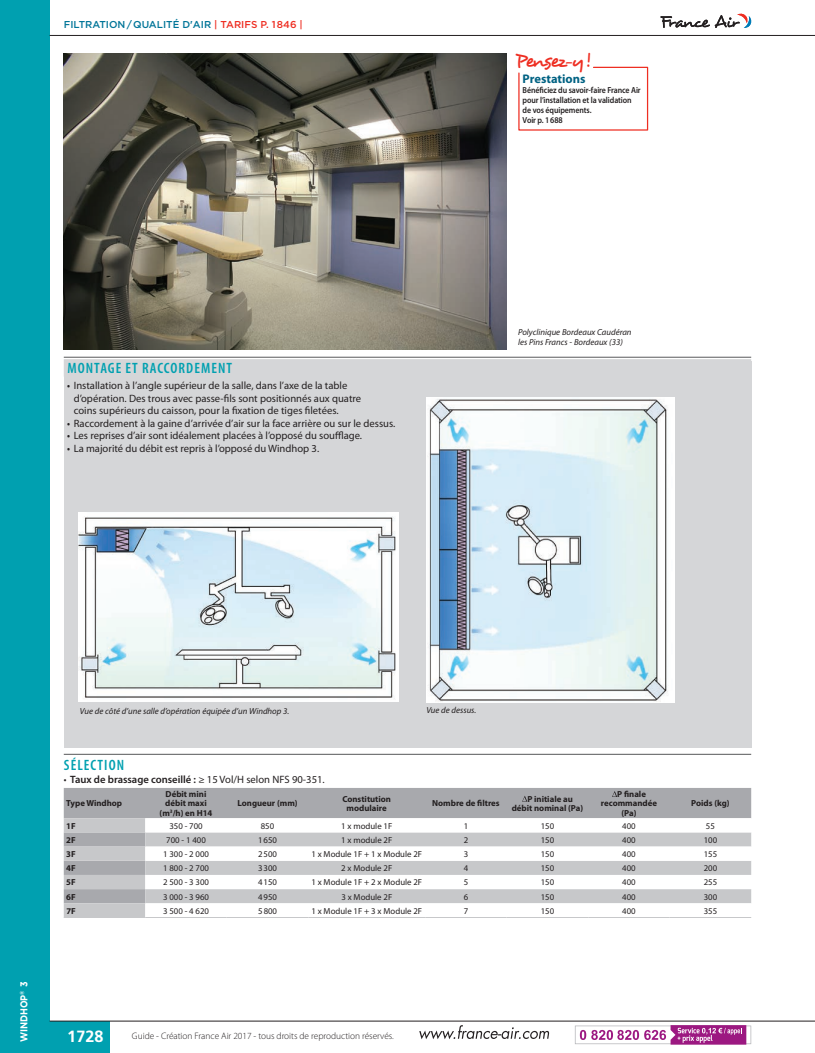
<style>
.page{position:relative;width:815px;height:1053px;background:#fff}
.page>*{position:absolute;margin:0;border:0;box-sizing:border-box;transform-origin:0 0}
.t1{font:20px "Desyrel";letter-spacing:-.08em;color:#ee2e22}
.t2{font:700 16.25px "Frutiger";color:#fff}
.t3{font:600 condensed 15px "Myriad Pro";letter-spacing:.07em;color:#00a0b0}
.t4{font:700 12.5px "Myriad Pro";color:#006283}
.t5{font:10.62px/12.5px "Myriad Pro";color:#231f20}
.t6{font:10.62px "Myriad Pro";color:#231f20;scale:.9 1}
.t7{font:500 10px "Gotham";color:#007598}
.t8{font:700 10px "Gotham";color:#fff;scale:.9 1}
.t9{font:300 9.38px "Myriad Pro";letter-spacing:-.005em;color:#231f20}
.t10{font:8.75px "Myriad Pro";color:#231f20}
.t11{font:700 8.75px/9.4px "Myriad Pro";color:#231f20;text-align:center}
.t12{font:italic 8.75px/10px "Myriad Pro";color:#231f20}
.t13{font:600 8.75px/10px "Myriad Pro";letter-spacing:-.01em;color:#231f20;scale:.9 1}
.t14{font:700 5.75px "Gotham";color:#fff;scale:.9 1}
.s1{color:#ee2e22}
.s2{font-weight:600}
.s3{font-size:10px}
</style>
<div class="page">
<div style="left:0;top:0;width:50px;height:1052px;background:#00a0b0"></div>
<div style="left:0;top:1020px;width:110px;height:32px;background:#00a0b0"></div>
<hr style="left:50px;top:35px;width:765px;height:1px;background:#231f20">
<hr style="left:50px;top:1020px;width:765px;height:1px;background:#231f20">
<svg style="left:419px;top:1025px;width:130px;height:14px"></svg>
<svg style="left:575px;top:1025px;width:176px;height:19px"></svg>
<svg style="left:660px;top:13px;width:92px;height:15px"></svg>
<div style="left:64px;top:361px;width:687px;height:387px;background:#d5d6d8"></div>
<hr style="left:64px;top:357px;width:687px;height:1px;background:#57595a">
<div style="left:64px;top:359px;width:687px;height:17px;background:#d5d6d8"></div>
<hr style="left:64px;top:754px;width:687px;height:1px;background:#57595a">
<div style="left:64px;top:788px;width:687px;height:30px;background:#a8a9ad"></div>
<svg style="left:64px;top:818px;width:81px;height:99px;background:#babbbe"></svg>
<svg style="left:145px;top:818px;width:606px;height:86px"></svg>
<hr style="left:64px;top:917px;width:81px;height:1px;background:#c7c8ca">
<hr style="left:145px;top:917px;width:82px;height:1px;background:#c7c8ca">
<hr style="left:227px;top:917px;width:81px;height:1px;background:#c7c8ca">
<hr style="left:308px;top:917px;width:117px;height:1px;background:#c7c8ca">
<hr style="left:425px;top:917px;width:82px;height:1px;background:#c7c8ca">
<hr style="left:507px;top:917px;width:81px;height:1px;background:#c7c8ca">
<hr style="left:588px;top:917px;width:82px;height:1px;background:#c7c8ca">
<hr style="left:670px;top:917px;width:81px;height:1px;background:#c7c8ca">
<svg style="left:522px;top:795px;width:5px;height:6px"></svg>
<svg style="left:612px;top:790px;width:5px;height:7px"></svg>
<img style="left:78px;top:512px;width:320px;height:189px">
<img style="left:427px;top:398px;width:247px;height:304px">
<img style="left:64px;top:53px;width:442px;height:296px">
<svg style="left:518px;top:66px;width:131px;height:65px"></svg>
<p class="t7" style="left:64px;top:19px;width:241px">FILTRATION/QUALITÉ D'AIR <span class="s1">| TARIFS P. 1846 |</span></p>
<h3 class="t3" style="left:67px;top:360px;width:166px">MONTAGE ET RACCORDEMENT</h3>
<p class="t5" style="left:74px;top:379px;width:289px;text-indent:-6px"><span class="s2">•</span> Installation à l’angle supérieur de la salle, dans l’axe de la table d’opération. Des trous avec passe-fils sont positionnés aux quatre coins supérieurs du caisson, pour la fixation de tiges filetées.</p>
<p class="t5" style="left:67px;top:417px;width:330px"><span class="s2">•</span> Raccordement à la gaine d’arrivée d’air sur la face arrière ou sur le dessus.</p>
<p class="t5" style="left:67px;top:429px;width:296px"><span class="s2">•</span> Les reprises d’air sont idéalement placées à l’opposé du soufflage.</p>
<p class="t5" style="left:67px;top:442px;width:253px"><span class="s2">•</span> La majorité du débit est repris à l’opposé du Windhop 3.</p>
<h1 class="t1" style="left:516px;top:48px;width:76px">Pensez-y!</h1>
<p class="t4" style="left:523px;top:72px;width:64px">Prestations</p>
<p class="t13" style="left:523px;top:85px;width:133px">Bénéficiez du savoir-faire France Air pour l’installation et la validation de vos équipements.<br>Voir p. 1688</p>
<p class="t12" style="left:518px;top:327px;width:115px">Polyclinique Bordeaux Caudéran les Pins Francs - Bordeaux (33)</p>
<p class="t14" style="left:19px;top:994px;width:16px;rotate:-90deg">® <span class="s3">3</span></p>
<p class="t8" style="left:18px;top:1042px;width:55px;rotate:-90deg">WINDHOP</p>
<p class="t12" style="left:80px;top:706px;width:211px">Vue de côté d’une salle d’opération équipée d’un Windhop 3.</p>
<p class="t12" style="left:426px;top:705px;width:51px">Vue de dessus.</p>
<h3 class="t3" style="left:64px;top:757px;width:62px">SÉLECTION</h3>
<p class="t6" style="left:64px;top:772px;width:292px">• <span class="s2">Taux de brassage conseillé :</span> ≥ 15 Vol/H selon NFS 90-351.</p>
<p class="t11" style="left:66px;top:798px;width:57px">Type Windhop</p>
<p class="t11" style="left:160px;top:789px;width:54px">Débit mini débit maxi (m<sup>3</sup>/h) en H14</p>
<p class="t11" style="left:237px;top:798px;width:62px">Longueur (mm)</p>
<p class="t11" style="left:342px;top:794px;width:50px">Constitution modulaire</p>
<p class="t11" style="left:432px;top:798px;width:69px">Nombre de filtres</p>
<p class="t11" style="left:512px;top:794px;width:73px;text-align:left;text-indent:16px">P initiale au débit nominal (Pa)</p>
<p class="t11" style="left:617px;top:789px;width:30px">P finale</p>
<p class="t11" style="left:601px;top:798px;width:58px">recommandée</p>
<p class="t11" style="left:621px;top:808px;width:17px">(Pa)</p>
<p class="t11" style="left:691px;top:798px;width:40px">Poids (kg)</p>
<p class="t11" style="left:66px;top:821px;width:11px">1F</p>
<p class="t10" style="left:169px;top:820px;width:35px">350 - 700</p>
<p class="t10" style="left:261px;top:820px;width:15px">850</p>
<p class="t10" style="left:341px;top:820px;width:53px">1 x module 1F</p>
<p class="t10" style="left:464px;top:820px;width:6px">1</p>
<p class="t10" style="left:541px;top:820px;width:15px">150</p>
<p class="t10" style="left:622px;top:820px;width:15px">400</p>
<p class="t10" style="left:706px;top:820px;width:10px">55</p>
<p class="t11" style="left:66px;top:835px;width:11px">2F</p>
<p class="t10" style="left:166px;top:834px;width:41px">700 - 1 400</p>
<p class="t10" style="left:258px;top:834px;width:21px">1650</p>
<p class="t10" style="left:341px;top:834px;width:53px">1 x module 2F</p>
<p class="t10" style="left:464px;top:834px;width:6px">2</p>
<p class="t10" style="left:541px;top:834px;width:15px">150</p>
<p class="t10" style="left:622px;top:834px;width:15px">400</p>
<p class="t10" style="left:704px;top:834px;width:15px">100</p>
<p class="t11" style="left:66px;top:849px;width:11px">3F</p>
<p class="t10" style="left:163px;top:848px;width:48px">1 300 - 2 000</p>
<p class="t10" style="left:258px;top:848px;width:21px">2500</p>
<p class="t10" style="left:311px;top:848px;width:112px">1 x Module 1F + 1 x Module 2F</p>
<p class="t10" style="left:464px;top:848px;width:6px">3</p>
<p class="t10" style="left:541px;top:848px;width:15px">150</p>
<p class="t10" style="left:622px;top:848px;width:15px">400</p>
<p class="t10" style="left:704px;top:848px;width:15px">155</p>
<p class="t11" style="left:66px;top:863px;width:11px">4F</p>
<p class="t10" style="left:163px;top:862px;width:48px">1 800 - 2 700</p>
<p class="t10" style="left:258px;top:862px;width:21px">3300</p>
<p class="t10" style="left:341px;top:862px;width:52px">2 x Module 2F</p>
<p class="t10" style="left:464px;top:862px;width:6px">4</p>
<p class="t10" style="left:541px;top:862px;width:15px">150</p>
<p class="t10" style="left:622px;top:862px;width:15px">400</p>
<p class="t10" style="left:704px;top:862px;width:15px">200</p>
<p class="t11" style="left:66px;top:877px;width:11px">5F</p>
<p class="t10" style="left:163px;top:876px;width:48px">2 500 - 3 300</p>
<p class="t10" style="left:258px;top:876px;width:21px">4150</p>
<p class="t10" style="left:311px;top:876px;width:112px">1 x Module 1F + 2 x Module 2F</p>
<p class="t10" style="left:464px;top:876px;width:6px">5</p>
<p class="t10" style="left:541px;top:876px;width:15px">150</p>
<p class="t10" style="left:622px;top:876px;width:15px">400</p>
<p class="t10" style="left:704px;top:876px;width:15px">255</p>
<p class="t11" style="left:66px;top:891px;width:11px">6F</p>
<p class="t10" style="left:163px;top:891px;width:48px">3 000 - 3 960</p>
<p class="t10" style="left:258px;top:891px;width:21px">4950</p>
<p class="t10" style="left:341px;top:891px;width:52px">3 x Module 2F</p>
<p class="t10" style="left:464px;top:891px;width:6px">6</p>
<p class="t10" style="left:541px;top:891px;width:15px">150</p>
<p class="t10" style="left:622px;top:891px;width:15px">400</p>
<p class="t10" style="left:704px;top:891px;width:15px">300</p>
<p class="t11" style="left:66px;top:906px;width:11px">7F</p>
<p class="t10" style="left:163px;top:905px;width:48px">3 500 - 4 620</p>
<p class="t10" style="left:258px;top:905px;width:21px">5800</p>
<p class="t10" style="left:311px;top:905px;width:112px">1 x Module 1F + 3 x Module 2F</p>
<p class="t10" style="left:464px;top:905px;width:6px">7</p>
<p class="t10" style="left:541px;top:905px;width:15px">150</p>
<p class="t10" style="left:622px;top:905px;width:15px">400</p>
<p class="t10" style="left:704px;top:905px;width:15px">355</p>
<h2 class="t2" style="left:67px;top:1026px;width:38px">1728</h2>
<p class="t9" style="left:132px;top:1030px;width:263px">Guide - Création France Air 2017 - tous droits de reproduction réservés.</p>
</div>
